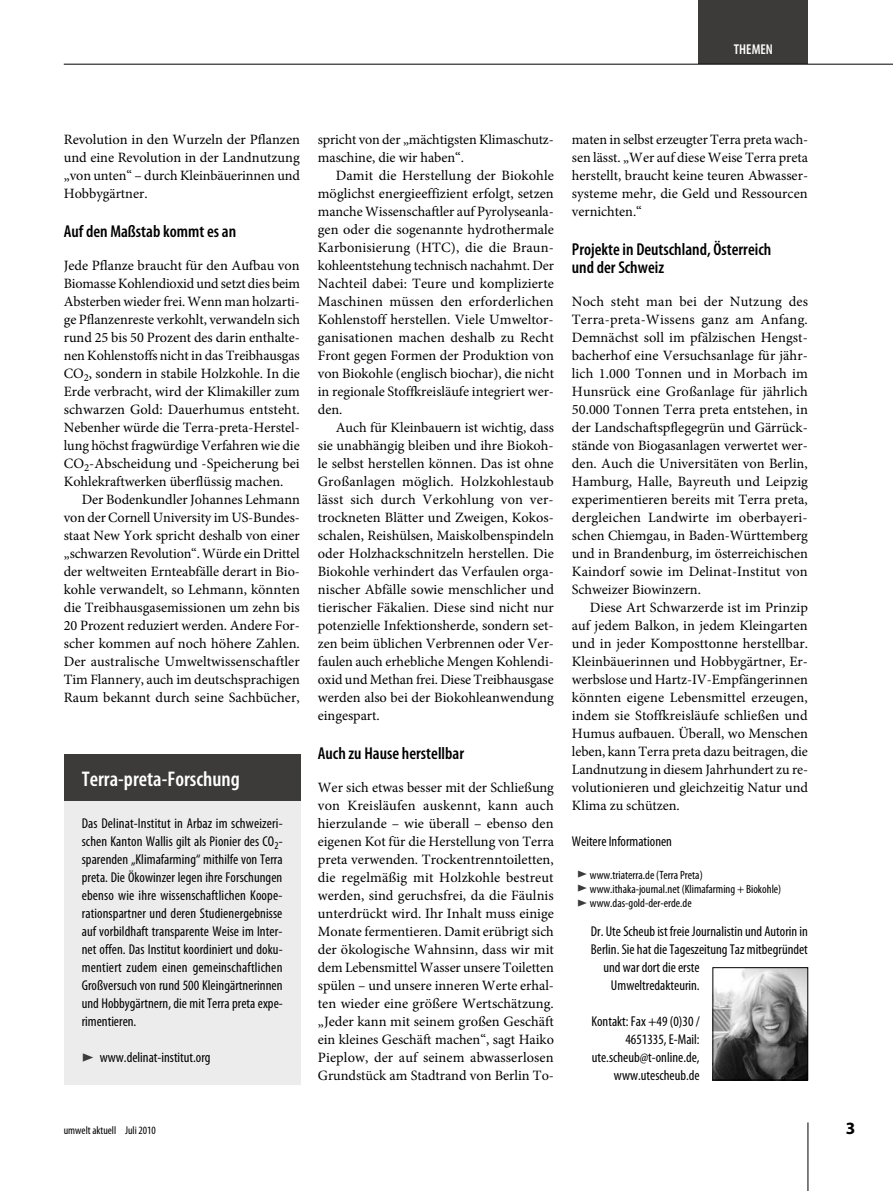
<style>
.page{position:relative;width:893px;height:1191px;background:#fff}
.page>*{position:absolute;margin:0;border:0;box-sizing:border-box;transform-origin:0 0}
.t1{font:600 condensed 21.3px "Myriad Pro";color:#fff}
.t2{font:600 condensed 17.25px/18px "Myriad Pro";color:#000}
.t3{font:700 17.25px "Myriad Pro";color:#000}
.t4{font:14.25px/18px "Minion Pro";color:#000;text-align:justify}
.t5{font:condensed 14.25px/18px "Myriad Pro";color:#000;text-align:right}
.t6{font:600 condensed 14.25px "Myriad Pro";color:#fff}
.t7{font:condensed 12px/14.2px "Myriad Pro";color:#000}
.t8{font:condensed 11.25px "Myriad Pro";color:#000}
</style>
<div class="page">
<hr style="left:807px;top:1122px;width:1px;height:69px;background:#000">
<div style="left:699px;top:0;width:109px;height:64px;background:#3c3b3a"></div>
<hr style="left:64px;top:64px;width:829px;height:1px;background:#000">
<img style="left:714px;top:969px;width:92px;height:109px">
<div style="left:712px;top:967px;width:96px;height:113px;border:1px solid #000"></div>
<div style="left:64px;top:794px;width:237px;height:290px;background:#ececec"></div>
<div style="left:64px;top:754px;width:237px;height:47px;background:#3c3b3a"></div>
<p class="t6" style="left:734px;top:40px;width:40px">Themen</p>
<p class="t4" style="left:64px;top:131px;width:238px">Revolution in den Wurzeln der Pflanzen und eine Revolution in der Landnutzung „von unten“ – durch Kleinbäuerinnen und Hobbygärtner.</p>
<p class="t2" style="left:64px;top:222px;width:174px">Auf den Maßstab kommt es an</p>
<p class="t4" style="left:64px;top:257px;width:238px">Jede Pflanze braucht für den Aufbau von Biomasse Kohlendioxid und setzt dies beim Absterben wieder frei. Wenn man holzarti&shy;ge Pflanzenreste verkohlt, verwandeln sich rund 25 bis 50 Prozent des darin enthalte&shy;nen Kohlenstoffs nicht in das Treibhausgas CO<sub>2</sub>, sondern in stabile Holzkohle. In die Erde verbracht, wird der Klimakiller zum schwarzen Gold: Dauerhumus entsteht.<br>Nebenher würde die Terra-preta-Herstel&shy;lung höchst fragwürdige Verfahren wie die CO<sub>2</sub>-Abscheidung und -Speicherung bei Kohlekraftwerken überflüssig machen.</p>
<p class="t4" style="left:64px;top:491px;width:238px;text-indent:18px">Der Bodenkundler Johannes Lehmann von der Cornell University im US-Bundes&shy;staat New York spricht deshalb von einer „schwarzen Revolution“. Würde ein Drittel der weltweiten Ernteabfälle derart in Bio&shy;kohle verwandelt, so Lehmann, könnten die Treibhausgasemissionen um zehn bis 20 Prozent reduziert werden. Andere For&shy;scher kommen auf noch höhere Zahlen.<br>Der australische Umweltwissenschaftler Tim Flannery, auch im deutschsprachigen Raum bekannt durch seine Sachbücher,</p>
<h1 class="t1" style="left:82px;top:765px;width:160px">Terra-preta-Forschung</h1>
<p class="t5" style="left:82px;top:814px;width:203px;text-align:justify">Das Delinat-Institut in Arbaz im schweizeri&shy;schen Kanton Wallis gilt als Pionier des CO<sub>2</sub>- sparenden „Klimafarming“ mithilfe von Terra preta. Die Ökowinzer legen ihre Forschungen ebenso wie ihre wissenschaftlichen Koope&shy;rationspartner und deren Studienergebnisse auf vorbildhaft transparente Weise im Inter&shy;net offen. Das Institut koordiniert und doku&shy;mentiert zudem einen gemeinschaftlichen Großversuch von rund 500 Kleingärtnerinnen und Hobbygärtnern, die mit Terra preta expe&shy;rimentieren.</p>
<p class="t5" style="left:100px;top:1048px;width:112px">www.delinat-institut.org</p>
<p class="t4" style="left:318px;top:131px;width:237px">spricht von der „mächtigsten Klimaschutz&shy;maschine, die wir haben“.</p>
<p class="t4" style="left:318px;top:167px;width:238px;text-align:left;text-indent:18px">Damit die Herstellung der Biokohle möglichst energieeffizient erfolgt, setzen manche Wissenschaftler auf Pyrolyseanla&shy;gen oder die sogenannte hydrothermale Karbonisierung (HTC), die die Braun&shy;kohleentstehung technisch nachahmt. Der Nachteil dabei: Teure und komplizierte Maschinen müssen den erforderlichen Kohlenstoff herstellen. Viele Umweltor&shy;ganisationen machen deshalb zu Recht Front gegen Formen der Produktion von von Biokohle (englisch biochar), die nicht in regionale Stoffkreisläufe integriert wer&shy;den.</p>
<p class="t4" style="left:318px;top:419px;width:238px;text-indent:18px">Auch für Kleinbauern ist wichtig, dass sie unabhängig bleiben und ihre Biokoh&shy;le selbst herstellen können. Das ist ohne Großanlagen möglich. Holzkohlestaub lässt sich durch Verkohlung von ver&shy;trockneten Blätter und Zweigen, Kokos&shy;schalen, Reishülsen, Maiskolbenspindeln oder Holzhackschnitzeln herstellen. Die Biokohle verhindert das Verfaulen orga&shy;nischer Abfälle sowie menschlicher und tierischer Fäkalien. Diese sind nicht nur potenzielle Infektionsherde, sondern set&shy;zen beim üblichen Verbrennen oder Ver&shy;faulen auch erhebliche Mengen Kohlendi&shy;oxid und Methan frei. Diese Treibhausgase werden also bei der Biokohleanwendung eingespart.</p>
<p class="t2" style="left:318px;top:744px;width:148px">Auch zu Hause herstellbar</p>
<p class="t4" style="left:318px;top:779px;width:238px">Wer sich etwas besser mit der Schließung von Kreisläufen auskennt, kann auch hierzulande – wie überall – ebenso den eigenen Kot für die Herstellung von Terra preta verwenden. Trockentrenntoiletten, die regelmäßig mit Holzkohle bestreut werden, sind geruchsfrei, da die Fäulnis unterdrückt wird. Ihr Inhalt muss einige Monate fermentieren. Damit erübrigt sich der ökologische Wahnsinn, dass wir mit dem Lebensmittel Wasser unsere Toiletten spülen – und unsere inneren Werte erhal&shy;ten wieder eine größere Wertschätzung. „Jeder kann mit seinem großen Geschäft ein kleines Geschäft machen“, sagt Haiko Pieplow, der auf seinem abwasserlosen Grundstück am Stadtrand von Berlin To-</p>
<p class="t4" style="left:572px;top:131px;width:238px">maten in selbst erzeugter Terra preta wach&shy;sen lässt. „Wer auf diese Weise Terra preta herstellt, braucht keine teuren Abwasser&shy;systeme mehr, die Geld und Ressourcen vernichten.“</p>
<p class="t2" style="left:572px;top:240px;width:201px">Projekte in Deutschland, Österreich und der Schweiz</p>
<p class="t4" style="left:572px;top:293px;width:238px">Noch steht man bei der Nutzung des Terra-preta-Wissens ganz am Anfang.<br>Demnächst soll im pfälzischen Hengst&shy;bacherhof eine Versuchsanlage für jähr&shy;lich 1.000 Tonnen und in Morbach im Hunsrück eine Großanlage für jährlich 50.000 Tonnen Terra preta entstehen, in der Landschaftspflegegrün und Gärrück&shy;stände von Biogasanlagen verwertet wer&shy;den. Auch die Universitäten von Berlin, Hamburg, Halle, Bayreuth und Leipzig experimentieren bereits mit Terra preta, dergleichen Landwirte im oberbayeri&shy;schen Chiemgau, in Baden-Württemberg und in Brandenburg, im österreichischen Kaindorf sowie im Delinat-Institut von Schweizer Biowinzern.</p>
<p class="t4" style="left:572px;top:599px;width:238px;text-indent:18px">Diese Art Schwarzerde ist im Prinzip auf jedem Balkon, in jedem Kleingarten und in jeder Komposttonne herstellbar.<br>Kleinbäuerinnen und Hobbygärtner, Er&shy;werbslose und Hartz-IV-Empfängerinnen könnten eigene Lebensmittel erzeugen, indem sie Stoffkreisläufe schließen und Humus aufbauen. Überall, wo Menschen leben, kann Terra preta dazu beitragen, die Landnutzung in diesem Jahrhundert zu re&shy;volutionieren und gleichzeitig Natur und Klima zu schützen.</p>
<p class="t5" style="left:572px;top:832px;width:102px">Weitere Informationen</p>
<p class="t7" style="left:590px;top:867px;width:193px">www.triaterra.de (Terra Preta) www.ithaka-journal.net (Klimafarming + Biokohle) www.das-gold-der-erde.de</p>
<p class="t5" style="left:591px;top:922px;width:219px">Dr. Ute Scheub ist freie Journalistin und Autorin in</p>
<p class="t5" style="left:591px;top:940px;width:218px">Berlin. Sie hat die Tageszeitung Taz mitbegründet</p>
<p class="t5" style="left:603px;top:958px;width:98px">und war dort die erste</p>
<p class="t5" style="left:611px;top:976px;width:90px">Umweltredakteurin.</p>
<p class="t5" style="left:591px;top:1012px;width:110px">Kontakt: Fax +49 (0)30 /<br>4651335, E-Mail: ute.scheub@t-online.de, www.utescheub.de</p>
<p class="t8" style="left:64px;top:1123px;width:94px">umwelt aktuell Juli 2010</p>
<p class="t3" style="left:846px;top:1117px;width:11px">3</p>
</div>
